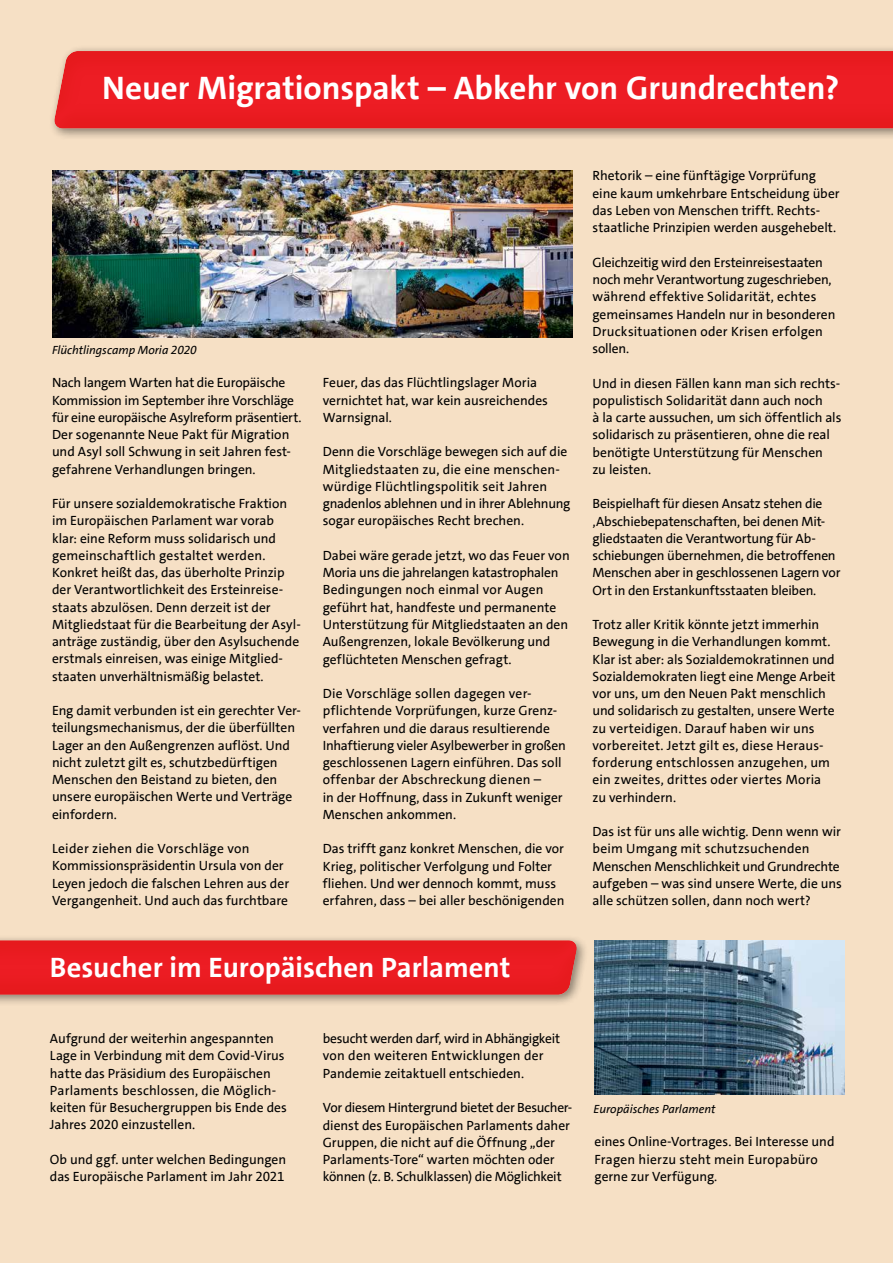
<style>
.page{position:relative;width:893px;height:1263px;background:#f6e0c5}
.page>*{position:absolute;margin:0;border:0;box-sizing:border-box;transform-origin:0 0}
.t1{font:700 33px "SPD The Sans";color:#fff}
.t2{font:700 28.5px "SPD The Sans";color:#fff}
.t3{font:13.5px/17.2px "SPD The Sans";color:#000}
.t4{font:italic 12px "SPD The Sans";color:#000}
</style>
<div class="page">
<img style="left:595px;top:940px;width:249px;height:155px">
<img style="left:52px;top:170px;width:520px;height:168px">
<div style="left:49px;top:45px;width:844px;height:96px;background:#000;opacity:.45"></div>
<div style="left:52px;top:50px;width:841px;height:80px;background:#eb1c23"></div>
<div style="left:0;top:934px;width:589px;height:73px;background:#000;opacity:.45"></div>
<svg style="left:0;top:937px;width:579px;height:59px;background:#e72a2c"></svg>
<h1 class="t1" style="left:102px;top:67px;width:739px">Neuer Migrationspakt – Abkehr von Grundrechten?</h1>
<p class="t4" style="left:52px;top:342px;width:146px">Flüchtlingscamp Moria 2020</p>
<p class="t3" style="left:52px;top:374px;width:251px">Nach langem Warten hat die Europäische Kommission im September ihre Vorschläge für eine europäische Asylreform präsentiert.<br>Der sogenannte Neue Pakt für Migration und Asyl soll Schwung in seit Jahren fest&shy;gefahrene Verhandlungen bringen.</p>
<p class="t3" style="left:52px;top:495px;width:250px">Für unsere sozialdemokratische Fraktion im Europäischen Parlament war vorab klar: eine Reform muss solidarisch und gemeinschaftlich gestaltet werden.<br>Konkret heißt das, das überholte Prinzip der Verantwortlichkeit des Ersteinreise&shy;staats abzulösen. Denn derzeit ist der Mitgliedstaat für die Bearbeitung der Asyl&shy;anträge zuständig, über den Asylsuchende erstmals einreisen, was einige Mitglied&shy;staaten unverhältnismäßig belastet.</p>
<p class="t3" style="left:52px;top:702px;width:250px">Eng damit verbunden ist ein gerechter Ver&shy;teilungsmechanismus, der die überfüllten Lager an den Außengrenzen auflöst. Und nicht zuletzt gilt es, schutzbedürftigen Menschen den Beistand zu bieten, den unsere europäischen Werte und Verträge einfordern.</p>
<p class="t3" style="left:52px;top:840px;width:239px">Leider ziehen die Vorschläge von Kommissionspräsidentin Ursula von der Leyen jedoch die falschen Lehren aus der Vergangenheit. Und auch das furchtbare</p>
<p class="t3" style="left:323px;top:374px;width:227px">Feuer, das das Flüchtlingslager Moria vernichtet hat, war kein ausreichendes<br>Warnsignal.</p>
<p class="t3" style="left:323px;top:443px;width:249px">Denn die Vorschläge bewegen sich auf die Mitgliedstaaten zu, die eine menschen&shy;würdige Flüchtlingspolitik seit Jahren gnadenlos ablehnen und in ihrer Ablehnung sogar europäisches Recht brechen.</p>
<p class="t3" style="left:323px;top:547px;width:249px">Dabei wäre gerade jetzt, wo das Feuer von Moria uns die jahrelangen katastrophalen Bedingungen noch einmal vor Augen geführt hat, handfeste und permanente Unterstützung für Mitgliedstaaten an den Außengrenzen, lokale Bevölkerung und geflüchteten Menschen gefragt.</p>
<p class="t3" style="left:323px;top:685px;width:245px">Die Vorschläge sollen dagegen ver&shy;pflichtende Vorprüfungen, kurze Grenz&shy;verfahren und die daraus resultierende Inhaftierung vieler Asylbewerber in großen geschlossenen Lagern einführen. Das soll offenbar der Abschreckung dienen –<br>in der Hoffnung, dass in Zukunft weniger Menschen ankommen.</p>
<p class="t3" style="left:323px;top:840px;width:243px">Das trifft ganz konkret Menschen, die vor Krieg, politischer Verfolgung und Folter fliehen. Und wer dennoch kommt, muss erfahren, dass – bei aller beschönigenden</p>
<h2 class="t2" style="left:50px;top:949px;width:462px">Besucher im Europäischen Parlament</h2>
<p class="t3" style="left:50px;top:1030px;width:238px">Aufgrund der weiterhin angespannten Lage in Verbindung mit dem Covid-Virus hatte das Präsidium des Europäischen Parlaments beschlossen, die Möglich&shy;keiten für Besuchergruppen bis Ende des Jahres 2020 einzustellen.</p>
<p class="t3" style="left:50px;top:1151px;width:238px">Ob und ggf. unter welchen Bedingungen das Europäische Parlament im Jahr 2021</p>
<p class="t3" style="left:323px;top:1030px;width:239px">besucht werden darf, wird in Abhängigkeit von den weiteren Entwicklungen der<br>Pandemie zeitaktuell entschieden.</p>
<p class="t3" style="left:323px;top:1099px;width:250px">Vor diesem Hintergrund bietet der Besucher&shy;dienst des Europäischen Parlaments daher Gruppen, die nicht auf die Öffnung „der Parlaments-Tore“ warten möchten oder können (z. B. Schulklassen) die Möglichkeit</p>
<p class="t3" style="left:592px;top:167px;width:249px">Rhetorik – eine fünftägige Vorprüfung eine kaum umkehrbare Entscheidung über das Leben von Menschen trifft. Rechts&shy;staatliche Prinzipien werden ausgehebelt.</p>
<p class="t3" style="left:592px;top:254px;width:245px">Gleichzeitig wird den Ersteinreisestaaten noch mehr Verantwortung zugeschrieben, während effektive Solidarität, echtes gemeinsames Handeln nur in besonderen Drucksituationen oder Krisen erfolgen sollen.</p>
<p class="t3" style="left:592px;top:374px;width:250px">Und in diesen Fällen kann man sich rechts&shy;populistisch Solidarität dann auch noch<br>à la carte aussuchen, um sich öffentlich als solidarisch zu präsentieren, ohne die real benötigte Unterstützung für Menschen<br>zu leisten.</p>
<p class="t3" style="left:592px;top:495px;width:250px">Beispielhaft für diesen Ansatz stehen die ‚Abschiebepatenschaften, bei denen Mit&shy;gliedstaaten die Verantwortung für Ab&shy;schiebungen übernehmen, die betroffenen Menschen aber in geschlossenen Lagern vor Ort in den Erstankunftsstaaten bleiben.</p>
<p class="t3" style="left:592px;top:616px;width:245px">Trotz aller Kritik könnte jetzt immerhin Bewegung in die Verhandlungen kommt.<br>Klar ist aber: als Sozialdemokratinnen und Sozialdemokraten liegt eine Menge Arbeit vor uns, um den Neuen Pakt menschlich und solidarisch zu gestalten, unsere Werte zu verteidigen. Darauf haben wir uns vorbereitet. Jetzt gilt es, diese Heraus&shy;forderung entschlossen anzugehen, um ein zweites, drittes oder viertes Moria zu verhindern.</p>
<p class="t3" style="left:592px;top:823px;width:251px">Das ist für uns alle wichtig. Denn wenn wir beim Umgang mit schutzsuchenden Menschen Menschlichkeit und Grundrechte aufgeben – was sind unsere Werte, die uns alle schützen sollen, dann noch wert?</p>
<p class="t4" style="left:594px;top:1101px;width:124px">Europäisches Parlament</p>
<p class="t3" style="left:594px;top:1133px;width:242px">eines Online-Vortrages. Bei Interesse und<br>Fragen hierzu steht mein Europabüro gerne zur Verfügung.</p>
</div>
